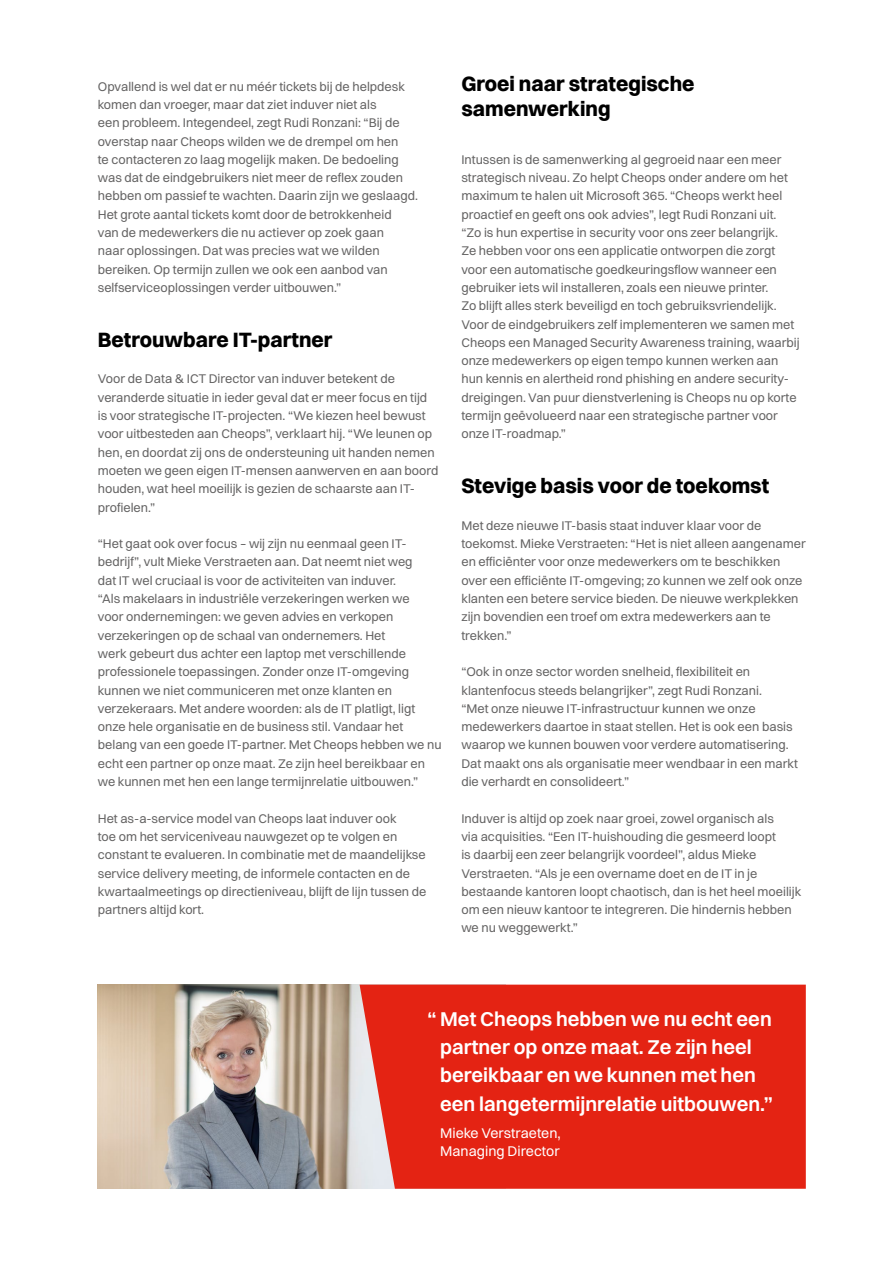
<style>
.page{position:relative;width:893px;height:1263px;background:#fff}
.page>*{position:absolute;margin:0;border:0;box-sizing:border-box;transform-origin:0 0}
.t1{font:800 21px/25.2px "Volkart";color:#000}
.t2{font:700 20.25px/28.3px "Volkart";color:#fff}
.t3{font:14.25px/18px "Volkart";color:#fff}
.t4{font:12.75px/18.3px "Volkart";color:#646363}
</style>
<div class="page">
<img style="left:98px;top:985px;width:262px;height:204px">
<div style="left:360px;top:985px;width:446px;height:204px;background:#e42313"></div>
<p class="t4" style="left:98px;top:77px;width:322px">Opvallend is wel dat er nu méér tickets bij de helpdesk komen dan vroeger, maar dat ziet induver niet als<br>een probleem. Integendeel, zegt Rudi Ronzani: “Bij de overstap naar Cheops wilden we de drempel om hen<br>te contacteren zo laag mogelijk maken. De bedoeling was dat de eindgebruikers niet meer de reflex zouden hebben om passief te wachten. Daarin zijn we geslaagd.<br>Het grote aantal tickets komt door de betrokkenheid<br>van de medewerkers die nu actiever op zoek gaan<br>naar oplossingen. Dat was precies wat we wilden bereiken. Op termijn zullen we ook een aanbod van selfserviceoplossingen verder uitbouwen.”</p>
<h1 class="t1" style="left:98px;top:327px;width:236px">Betrouwbare IT-partner</h1>
<p class="t4" style="left:98px;top:370px;width:342px">Voor de Data &amp; ICT Director van induver betekent de veranderde situatie in ieder geval dat er meer focus en tijd is voor strategische IT-projecten. “We kiezen heel bewust voor uitbesteden aan Cheops”, verklaart hij. “We leunen op hen, en doordat zij ons de ondersteuning uit handen nemen moeten we geen eigen IT-mensen aanwerven en aan boord houden, wat heel moeilijk is gezien de schaarste aan IT&shy;profielen.”</p>
<p class="t4" style="left:98px;top:534px;width:345px">“Het gaat ook over focus – wij zijn nu eenmaal geen IT&shy;bedrijf”, vult Mieke Verstraeten aan. Dat neemt niet weg<br>dat IT wel cruciaal is voor de activiteiten van induver.<br>“Als makelaars in industriële verzekeringen werken we<br>voor ondernemingen: we geven advies en verkopen verzekeringen op de schaal van ondernemers. Het<br>werk gebeurt dus achter een laptop met verschillende professionele toepassingen. Zonder onze IT-omgeving kunnen we niet communiceren met onze klanten en verzekeraars. Met andere woorden: als de IT platligt, ligt onze hele organisatie en de business stil. Vandaar het belang van een goede IT-partner. Met Cheops hebben we nu echt een partner op onze maat. Ze zijn heel bereikbaar en we kunnen met hen een lange termijnrelatie uitbouwen.”</p>
<p class="t4" style="left:98px;top:809px;width:330px">Het as-a-service model van Cheops laat induver ook<br>toe om het serviceniveau nauwgezet op te volgen en constant te evalueren. In combinatie met de maandelijkse service delivery meeting, de informele contacten en de kwartaalmeetings op directieniveau, blijft de lijn tussen de partners altijd kort.</p>
<h1 class="t1" style="left:461px;top:70px;width:235px">Groei naar strategische samenwerking</h1>
<p class="t4" style="left:461px;top:150px;width:340px">Intussen is de samenwerking al gegroeid naar een meer strategisch niveau. Zo helpt Cheops onder andere om het maximum te halen uit Microsoft 365. “Cheops werkt heel proactief en geeft ons ook advies”, legt Rudi Ronzani uit. “Zo is hun expertise in security voor ons zeer belangrijk.<br>Ze hebben voor ons een applicatie ontworpen die zorgt voor een automatische goedkeuringsflow wanneer een gebruiker iets wil installeren, zoals een nieuwe printer.<br>Zo blijft alles sterk beveiligd en toch gebruiksvriendelijk.<br>Voor de eindgebruikers zelf implementeren we samen met Cheops een Managed Security Awareness training, waarbij onze medewerkers op eigen tempo kunnen werken aan hun kennis en alertheid rond phishing en andere security&shy;dreigingen. Van puur dienstverlening is Cheops nu op korte termijn geëvolueerd naar een strategische partner voor onze IT-roadmap.”</p>
<h1 class="t1" style="left:461px;top:473px;width:309px">Stevige basis voor de toekomst</h1>
<p class="t4" style="left:461px;top:516px;width:346px">Met deze nieuwe IT-basis staat induver klaar voor de toekomst. Mieke Verstraeten: “Het is niet alleen aangenamer en efficiënter voor onze medewerkers om te beschikken over een efficiënte IT-omgeving; zo kunnen we zelf ook onze klanten een betere service bieden. De nieuwe werkplekken zijn bovendien een troef om extra medewerkers aan te trekken.”</p>
<p class="t4" style="left:461px;top:662px;width:338px">“Ook in onze sector worden snelheid, flexibiliteit en klantenfocus steeds belangrijker”, zegt Rudi Ronzani.<br>“Met onze nieuwe IT-infrastructuur kunnen we onze medewerkers daartoe in staat stellen. Het is ook een basis waarop we kunnen bouwen voor verdere automatisering.<br>Dat maakt ons als organisatie meer wendbaar in een markt die verhardt en consolideert.”</p>
<p class="t4" style="left:461px;top:809px;width:342px">Induver is altijd op zoek naar groei, zowel organisch als<br>via acquisities. “Een IT-huishouding die gesmeerd loopt<br>is daarbij een zeer belangrijk voordeel”, aldus Mieke Verstraeten. “Als je een overname doet en de IT in je bestaande kantoren loopt chaotisch, dan is het heel moeilijk om een nieuw kantoor te integreren. Die hindernis hebben we nu weggewerkt.”</p>
<h2 class="t2" style="left:440px;top:1004px;width:334px;text-indent:-13px">“ Met Cheops hebben we nu echt een partner op onze maat. Ze zijn heel bereikbaar en we kunnen met hen een langetermijnrelatie uitbouwen.”</h2>
<p class="t3" style="left:440px;top:1124px;width:122px">Mieke Verstraeten,<br>Managing Director</p>
</div>
